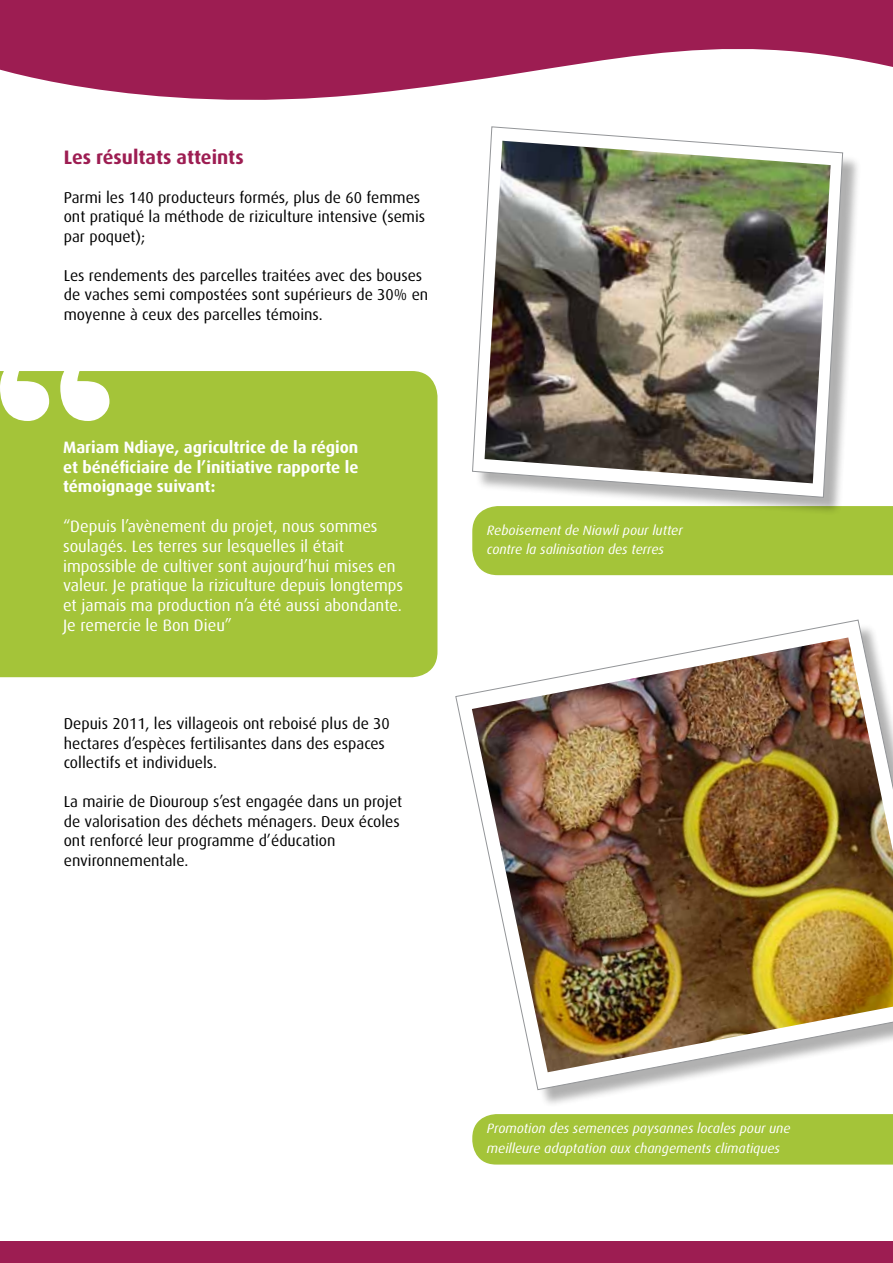
<style>
.page{position:relative;width:893px;height:1263px;background:#fff}
.page>*{position:absolute;margin:0;border:0;box-sizing:border-box;transform-origin:0 0}
.t1{font:700 19.5px "Dax";color:#9d1d52}
.t2{font:16.5px/19.8px "Dax";color:#fff}
.t3{font:700 16.5px/19.8px "Dax";color:#fff;text-align:justify}
.t4{font:15.75px/19.5px "Dax";color:#000}
.t5{font:italic 13.5px/19.5px "Dax";color:#fff}
</style>
<div class="page">
<div style="left:472px;top:1114px;width:421px;height:50px;background:#a4c439"></div>
<div style="left:472px;top:506px;width:421px;height:69px;background:#a4c439"></div>
<svg style="left:0;top:0;width:893px;height:100px;fill:#9d1d52"></svg>
<div style="left:0;top:1242px;width:893px;height:21px;background:#9d1d52"></div>
<div style="left:474px;top:129px;width:386px;height:386px;background:#000;opacity:.31"></div>
<svg style="left:472px;top:126px;width:371px;height:372px"></svg>
<img style="left:485px;top:141px;width:346px;height:342px">
<div style="left:458px;top:622px;width:435px;height:485px;background:#000;opacity:.31"></div>
<svg style="left:455px;top:619px;width:438px;height:471px"></svg>
<img style="left:472px;top:637px;width:421px;height:435px">
<div style="left:0;top:371px;width:437px;height:306px;background:#a4c439"></div>
<svg style="left:0;top:371px;width:109px;height:50px"></svg>
<p class="t1" style="left:64px;top:146px;width:181px">Les résultats atteints</p>
<p class="t4" style="left:64px;top:188px;width:363px">Parmi les 140 producteurs formés, plus de 60 femmes ont pratiqué la méthode de riziculture intensive (semis par poquet);</p>
<p class="t4" style="left:64px;top:266px;width:366px">Les rendements des parcelles traitées avec des bouses de vaches semi compostées sont supérieurs de 30% en moyenne à ceux des parcelles témoins.</p>
<p class="t3" style="left:63px;top:437px;width:297px">Mariam Ndiaye, agricultrice de la région et bénéficiaire de l’initiative rapporte le témoignage suivant:</p>
<p class="t2" style="left:63px;top:517px;width:342px">“Depuis l’avènement du projet, nous sommes soulagés. Les terres sur lesquelles il était impossible de cultiver sont aujourd’hui mises en valeur. Je pratique la riziculture depuis longtemps et jamais ma production n’a été aussi abondante.<br>Je remercie le Bon Dieu”</p>
<p class="t4" style="left:64px;top:714px;width:328px">Depuis 2011, les villageois ont reboisé plus de 30 hectares d’espèces fertilisantes dans des espaces collectifs et individuels.</p>
<p class="t4" style="left:64px;top:792px;width:340px">La mairie de Diouroup s’est engagée dans un projet de valorisation des déchets ménagers. Deux écoles ont renforcé leur programme d’éducation environnementale.</p>
<p class="t5" style="left:487px;top:520px;width:197px">Reboisement de Niawli pour lutter contre la salinisation des terres</p>
<p class="t5" style="left:487px;top:1119px;width:305px">Promotion des semences paysannes locales pour une meilleure adaptation aux changements climatiques</p>
</div>
